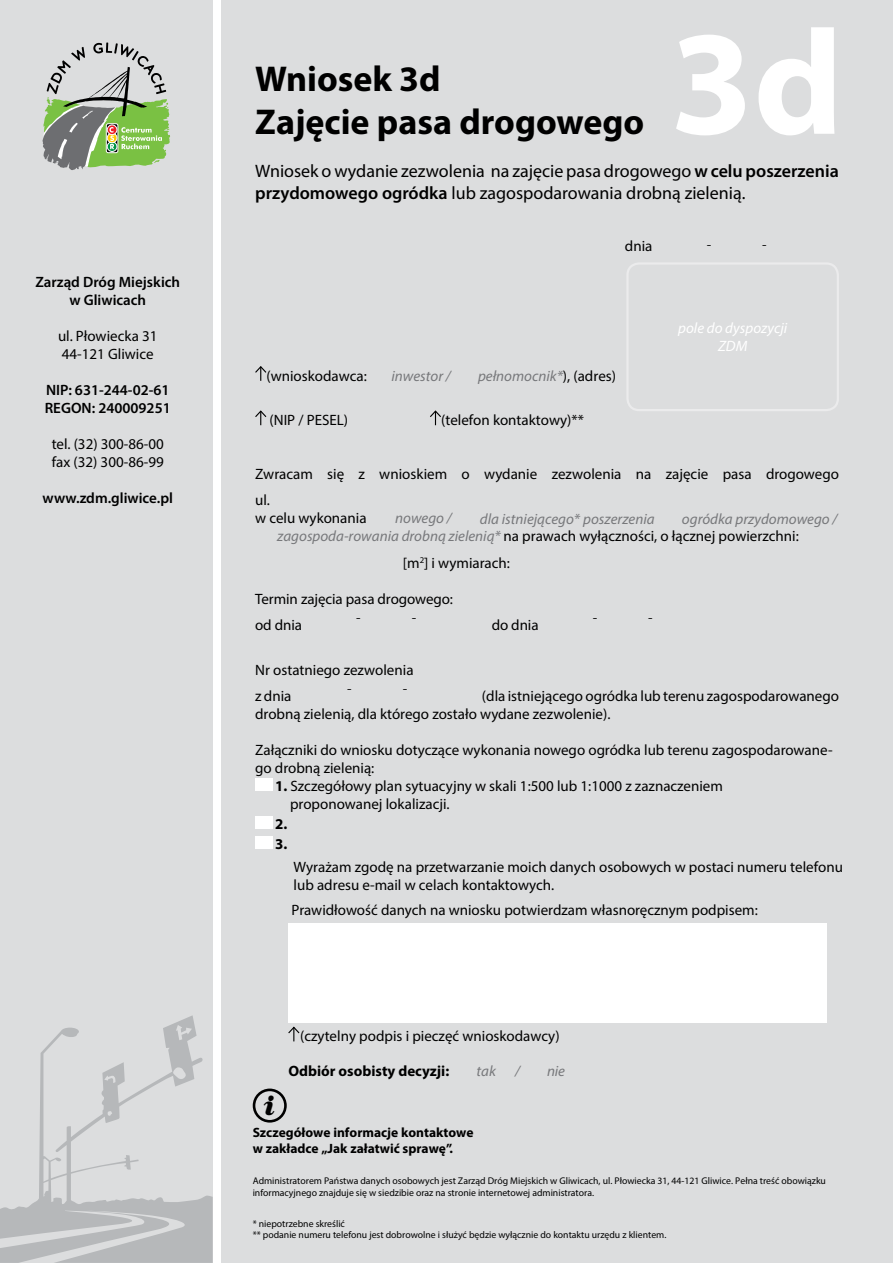
<style>
.page{position:relative;width:893px;height:1263px;background:#fff}
.page>*{position:absolute;margin:0;border:0;box-sizing:border-box;transform-origin:0 0}
.t1{font:700 150px "Myriad Pro";color:#fff}
.t2{font:700 36px/43.2px "Myriad Pro";color:#000}
.t3{font:italic 27.75px "Century 751 Blk EU";color:#000}
.t4{font:18px/21.6px "Myriad Pro";color:#000}
.t5{font:15px/18px "Myriad Pro";color:#000}
.t6{font:italic 15px/17.2px "Myriad Pro";color:#77787b}
.t7{font:600 15px/18px "Myriad Pro";color:#000;text-align:center}
.t8{font:700 15px/20px "Myriad Pro";color:#000}
.t9{font:italic 15px/18px "Myriad Pro";color:#fff;text-align:center}
.t10{font:700 13.5px/16.2px "Myriad Pro";color:#000}
.t11{font:9.75px/11.7px "Myriad Pro";color:#000}
.s1{font-weight:600}
.s2{font-style:normal;color:#000}
.s3{font-weight:700}
</style>
<div class="page">
<div style="left:221px;top:0;width:672px;height:1263px;background:#dcddde"></div>
<div style="left:0;top:0;width:213px;height:1263px;background:#dcddde"></div>
<svg style="left:43px;top:43px;width:127px;height:127px"></svg>
<svg style="left:0;top:1015px;width:213px;height:248px"></svg>
<div style="left:255px;top:778px;width:17px;height:13px;background:#fff"></div>
<div style="left:255px;top:816px;width:17px;height:13px;background:#fff"></div>
<div style="left:255px;top:836px;width:17px;height:13px;background:#fff"></div>
<div style="left:626px;top:262px;width:213px;height:149px;border:2px solid #ebebec;border-radius:12px"></div>
<svg style="left:255px;top:366px;width:12px;height:15px"></svg>
<svg style="left:255px;top:410px;width:12px;height:15px"></svg>
<svg style="left:430px;top:410px;width:11px;height:15px"></svg>
<div style="left:288px;top:923px;width:539px;height:100px;background:#fff"></div>
<svg style="left:288px;top:1026px;width:12px;height:15px"></svg>
<svg style="left:253px;top:1088px;width:34px;height:34px"></svg>
<p class="t7" style="left:35px;top:272px;width:146px">Zarząd Dróg Miejskich w Gliwicach</p>
<p class="t5" style="left:58px;top:326px;width:101px">ul. Płowiecka 31<br>44-121 Gliwice</p>
<p class="t7" style="left:45px;top:380px;width:127px;text-align:left">NIP: 631-244-02-61<br>REGON: 240009251</p>
<p class="t5" style="left:52px;top:434px;width:114px">tel. (32) 300-86-00 fax (32) 300-86-99</p>
<p class="t7" style="left:43px;top:488px;width:132px">www.zdm.gliwice.pl</p>
<h1 class="t1" style="left:670px;top:-15px;width:174px">3d</h1>
<h2 class="t2" style="left:255px;top:56px;width:391px">Wniosek 3d<br>Zajęcie pasa drogowego</h2>
<p class="t4" style="left:255px;top:160px;width:585px">Wniosek o wydanie zezwolenia na zajęcie pasa drogowego <span class="s1">w celu poszerzenia przydomowego ogródka</span> lub zagospodarowania drobną zielenią.</p>
<p class="t5" style="left:625px;top:237px;width:29px">dnia</p>
<p class="t5" style="left:707px;top:243px;width:6px">¯</p>
<p class="t5" style="left:762px;top:243px;width:6px">¯</p>
<p class="t5" style="left:266px;top:366px;width:102px">(wnioskodawca:</p>
<p class="t6" style="left:391px;top:367px;width:61px">inwestor /</p>
<p class="t6" style="left:478px;top:367px;width:139px">pełnomocnik*<span class="s2">), (adres)</span></p>
<p class="t5" style="left:270px;top:411px;width:80px">(NIP / PESEL)</p>
<p class="t5" style="left:441px;top:411px;width:144px">(telefon kontaktowy)**</p>
<p class="t9" style="left:678px;top:319px;width:111px">pole do dyspozycji<br>ZDM</p>
<p class="t5" style="left:255px;top:461px;width:585px;line-height:26.4px">Zwracam się z wnioskiem o wydanie zezwolenia na zajęcie pasa drogowego ul.</p>
<p class="t5" style="left:255px;top:509px;width:113px">w celu wykonania</p>
<p class="t6" style="left:395px;top:509px;width:58px">nowego /</p>
<p class="t6" style="left:480px;top:510px;width:176px">dla istniejącego* poszerzenia</p>
<p class="t6" style="left:277px;top:510px;width:562px;text-indent:405px">ogródka przydomowego / zagospoda-rowania drobną zielenią* <span class="s2">na prawach wyłączności, o łącznej powierzchni:</span></p>
<p class="t5" style="left:403px;top:553px;width:109px">[m<sup>2</sup>] i wymiarach:</p>
<p class="t5" style="left:255px;top:585px;width:199px;line-height:26.4px">Termin zajęcia pasa drogowego: od dnia</p>
<p class="t5" style="left:356px;top:616px;width:6px">¯</p>
<p class="t5" style="left:412px;top:616px;width:6px">¯</p>
<p class="t5" style="left:593px;top:616px;width:6px">¯</p>
<p class="t5" style="left:648px;top:616px;width:6px">¯</p>
<p class="t5" style="left:492px;top:616px;width:48px">do dnia</p>
<p class="t5" style="left:255px;top:656px;width:160px;line-height:26.4px">Nr ostatniego zezwolenia z dnia</p>
<p class="t5" style="left:347px;top:687px;width:6px">¯</p>
<p class="t5" style="left:403px;top:687px;width:6px">¯</p>
<p class="t5" style="left:255px;top:687px;width:585px;text-indent:227px">(dla istniejącego ogródka lub terenu zagospodarowanego drobną zielenią, dla którego zostało wydane zezwolenie).</p>
<p class="t5" style="left:255px;top:741px;width:579px">Załączniki do wniosku dotyczące wykonania nowego ogródka lub terenu zagospodarowane&shy;go drobną zielenią:</p>
<p class="t5" style="left:290px;top:777px;width:434px;text-indent:-15px"><span class="s3">1.</span> Szczegółowy plan sytuacyjny w skali 1:500 lub 1:1000 z zaznaczeniem proponowanej lokalizacji.</p>
<p class="t8" style="left:275px;top:813px;width:14px">2.<br>3.</p>
<p class="t5" style="left:294px;top:857px;width:551px">Wyrażam zgodę na przetwarzanie moich danych osobowych w postaci numeru telefonu lub adresu e-mail w celach kontaktowych.</p>
<p class="t5" style="left:292px;top:900px;width:468px">Prawidłowość danych na wniosku potwierdzam własnoręcznym podpisem:</p>
<p class="t5" style="left:300px;top:1026px;width:261px">(czytelny podpis i pieczęć wnioskodawcy)</p>
<p class="t8" style="left:288px;top:1060px;width:162px">Odbiór osobisty decyzji:</p>
<p class="t6" style="left:477px;top:1062px;width:21px">tak</p>
<p class="t6" style="left:515px;top:1062px;width:6px">/</p>
<p class="t6" style="left:547px;top:1062px;width:19px">nie</p>
<h3 class="t3" style="left:264px;top:1087px;width:12px">i</h3>
<p class="t10" style="left:253px;top:1124px;width:222px">Szczegółowe informacje kontaktowe w zakładce „Jak załatwić sprawę”.</p>
<p class="t11" style="left:253px;top:1174px;width:575px">Administratorem Państwa danych osobowych jest Zarząd Dróg Miejskich w Gliwicach, ul. Płowiecka 31, 44-121 Gliwice. Pełna treść obowiązku informacyjnego znajduje się w siedzibie oraz na stronie internetowej administratora.</p>
<p class="t11" style="left:253px;top:1217px;width:415px">* niepotrzebne skreślić<br>** podanie numeru telefonu jest dobrowolne i służyć będzie wyłącznie do kontaktu urzędu z klientem.</p>
</div>
